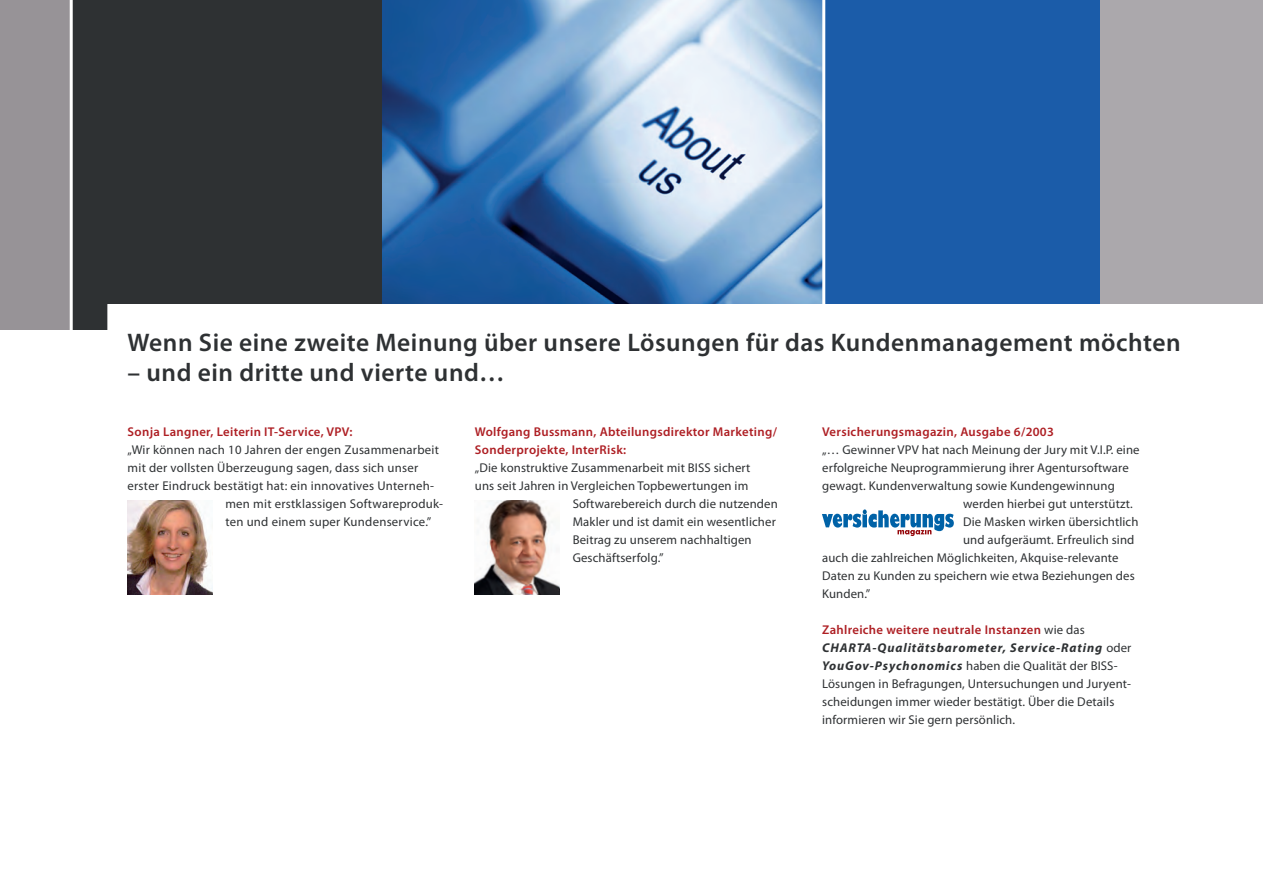
<style>
.page{position:relative;width:1263px;height:893px;background:#fff}
.page>*{position:absolute;margin:0;border:0;box-sizing:border-box;transform-origin:0 0}
.t1{font:600 25.5px "Myriad Pro";letter-spacing:.02em;color:#2e3133}
.t2{font:12.75px/18px "Myriad Pro";letter-spacing:.01em;color:#2e3133}
.t3{font:600 12.75px/18px "Myriad Pro";letter-spacing:.025em;color:#ae1f24}
.s1{font-weight:600;color:#ae1f24}
.s2{font-weight:700;font-style:italic}
</style>
<div class="page">
<div style="left:1093px;top:0;width:170px;height:330px;background:#aba8ac"></div>
<div style="left:0;top:0;width:488px;height:330px;background:#2e3133"></div>
<img style="left:383px;top:0;width:439px;height:304px">
<div style="left:823px;top:0;width:276px;height:330px;background:#1b5ca9"></div>
<hr style="left:822px;top:0;width:3px;height:310px;background:#fff">
<div style="left:108px;top:305px;width:1154px;height:42px;background:#fff"></div>
<div style="left:107px;top:304px;width:1156px;height:44px;border:2px solid #fff"></div>
<img style="left:128px;top:501px;width:85px;height:93px">
<img style="left:475px;top:501px;width:85px;height:93px">
<svg style="left:822px;top:509px;width:132px;height:27px"></svg>
<div style="left:0;top:0;width:71px;height:330px;background:#979397"></div>
<hr style="left:70px;top:0;width:3px;height:348px;background:#fff">
<h1 class="t1" style="left:128px;top:326px;width:1054px">Wenn Sie eine zweite Meinung über unsere Lösungen für das Kundenmanagement möchten</h1>
<h1 class="t1" style="left:128px;top:356px;width:379px">– und ein dritte und vierte und…</h1>
<p class="t3" style="left:128px;top:422px;width:227px">Sonja Langner, Leiterin IT-Service, VPV:</p>
<p class="t2" style="left:128px;top:440px;width:313px">„Wir können nach 10 Jahren der engen Zusammenarbeit</p>
<p class="t2" style="left:128px;top:458px;width:292px">mit der vollsten Überzeugung sagen, dass sich unser</p>
<p class="t2" style="left:128px;top:476px;width:308px">erster Eindruck bestätigt hat: ein innovatives Unterneh-</p>
<p class="t2" style="left:225px;top:494px;width:219px">men mit erstklassigen Softwareproduk-</p>
<p class="t2" style="left:225px;top:512px;width:207px">ten und einem super Kundenservice.”</p>
<p class="t3" style="left:475px;top:422px;width:304px">Wolfgang Bussmann, Abteilungsdirektor Marketing/<br>Sonderprojekte, InterRisk:</p>
<p class="t2" style="left:475px;top:458px;width:277px">„Die konstruktive Zusammenarbeit mit BISS sichert</p>
<p class="t2" style="left:475px;top:476px;width:275px">uns seit Jahren in Vergleichen Topbewertungen im</p>
<p class="t2" style="left:573px;top:494px;width:207px">Softwarebereich durch die nutzenden</p>
<p class="t2" style="left:573px;top:512px;width:205px">Makler und ist damit ein wesentlicher</p>
<p class="t2" style="left:573px;top:530px;width:180px">Beitrag zu unserem nachhaltigen</p>
<p class="t2" style="left:573px;top:548px;width:92px">Geschäftserfolg.”</p>
<p class="t3" style="left:822px;top:422px;width:233px">Versicherungsmagazin, Ausgabe 6/2003</p>
<p class="t2" style="left:822px;top:440px;width:319px">„… Gewinner VPV hat nach Meinung der Jury mit V.I.P. eine</p>
<p class="t2" style="left:822px;top:458px;width:308px">erfolgreiche Neuprogrammierung ihrer Agentursoftware</p>
<p class="t2" style="left:822px;top:476px;width:294px">gewagt. Kundenverwaltung sowie Kundengewinnung</p>
<p class="t2" style="left:963px;top:494px;width:171px">werden hierbei gut unterstützt.</p>
<p class="t2" style="left:963px;top:512px;width:177px">Die Masken wirken übersichtlich</p>
<p class="t2" style="left:963px;top:530px;width:173px">und aufgeräumt. Erfreulich sind</p>
<p class="t2" style="left:822px;top:548px;width:298px">auch die zahlreichen Möglichkeiten, Akquise-relevante</p>
<p class="t2" style="left:822px;top:566px;width:314px">Daten zu Kunden zu speichern wie etwa Beziehungen des</p>
<p class="t2" style="left:822px;top:584px;width:50px">Kunden.”</p>
<p class="t2" style="left:822px;top:620px;width:311px"><span class="s1">Zahlreiche weitere neutrale Instanzen</span> wie das <span class="s2">CHARTA-Qualitätsbarometer, Service-Rating</span> oder <span class="s2">YouGov-Psychonomics</span> haben die Qualität der BISS-Lösungen in Befragungen, Untersuchungen und Juryent&shy;scheidungen immer wieder bestätigt. Über die Details informieren wir Sie gern persönlich.</p>
</div>
